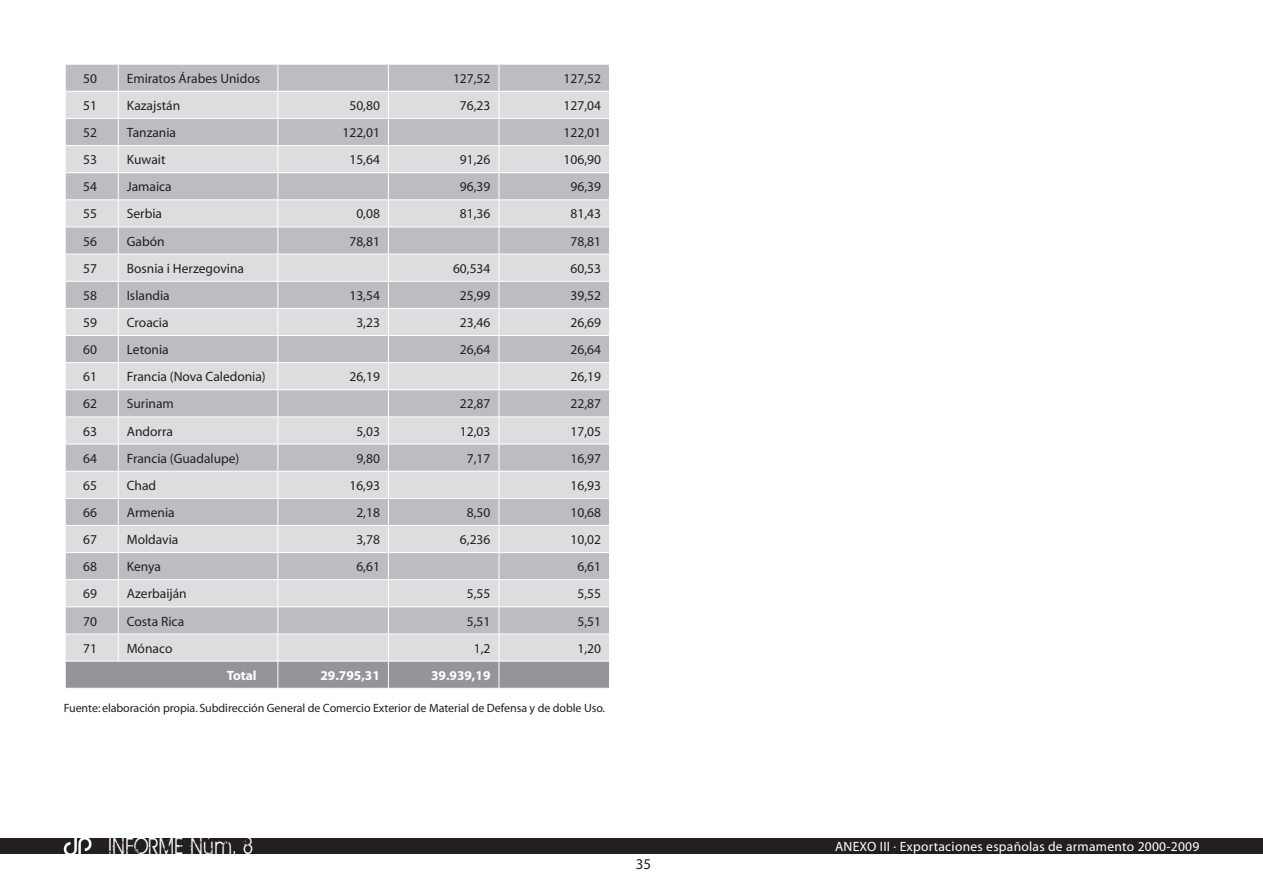
<style>
.page{position:relative;width:1263px;height:893px;background:#fff}
.page>*{position:absolute;margin:0;border:0;box-sizing:border-box;transform-origin:0 0}
.t1{font:25.2px "BIRTHOFAHERO";letter-spacing:.1em;color:#fff;scale:.83 1}
.t2{font:15px "Myriad";color:#231f20}
.t3{font:13.5px "Myriad";color:#231f20}
.t4{font:13.5px "Myriad";letter-spacing:.02em;color:#fff}
.t5{font:700 13.5px "Myriad";color:#fff}
.t6{font:12px "Myriad";letter-spacing:-.005em;color:#231f20}
</style>
<div class="page">
<div style="left:0;top:838px;width:1263px;height:16px;background:#231f20"></div>
<svg style="left:63px;top:838px;width:29px;height:16px"></svg>
<svg style="left:65px;top:65px;width:545px;height:623px;background:#cccdcf"></svg>
<p class="t3" style="left:83px;top:72px;width:15px">50</p>
<p class="t3" style="left:127px;top:72px;width:135px">Emiratos Árabes Unidos</p>
<p class="t3" style="left:453px;top:72px;width:39px">127,52</p>
<p class="t3" style="left:564px;top:72px;width:39px">127,52</p>
<p class="t3" style="left:83px;top:99px;width:15px">51</p>
<p class="t3" style="left:127px;top:99px;width:55px">Kazajstán</p>
<p class="t3" style="left:349px;top:99px;width:32px">50,80</p>
<p class="t3" style="left:460px;top:99px;width:32px">76,23</p>
<p class="t3" style="left:564px;top:99px;width:39px">127,04</p>
<p class="t3" style="left:83px;top:126px;width:15px">52</p>
<p class="t3" style="left:127px;top:126px;width:51px">Tanzania</p>
<p class="t3" style="left:342px;top:126px;width:39px">122,01</p>
<p class="t3" style="left:564px;top:126px;width:39px">122,01</p>
<p class="t3" style="left:83px;top:153px;width:15px">53</p>
<p class="t3" style="left:127px;top:153px;width:40px">Kuwait</p>
<p class="t3" style="left:349px;top:153px;width:32px">15,64</p>
<p class="t3" style="left:460px;top:153px;width:32px">91,26</p>
<p class="t3" style="left:564px;top:153px;width:39px">106,90</p>
<p class="t3" style="left:83px;top:180px;width:15px">54</p>
<p class="t3" style="left:127px;top:180px;width:46px">Jamaica</p>
<p class="t3" style="left:460px;top:180px;width:32px">96,39</p>
<p class="t3" style="left:570px;top:180px;width:32px">96,39</p>
<p class="t3" style="left:83px;top:207px;width:15px">55</p>
<p class="t3" style="left:127px;top:207px;width:37px">Serbia</p>
<p class="t3" style="left:356px;top:207px;width:25px">0,08</p>
<p class="t3" style="left:460px;top:207px;width:32px">81,36</p>
<p class="t3" style="left:570px;top:207px;width:32px">81,43</p>
<p class="t3" style="left:83px;top:234px;width:15px">56</p>
<p class="t3" style="left:127px;top:234px;width:39px">Gabón</p>
<p class="t3" style="left:349px;top:234px;width:32px">78,81</p>
<p class="t3" style="left:570px;top:234px;width:32px">78,81</p>
<p class="t3" style="left:83px;top:261px;width:15px">57</p>
<p class="t3" style="left:127px;top:261px;width:119px">Bosnia i Herzegovina</p>
<p class="t3" style="left:453px;top:261px;width:39px">60,534</p>
<p class="t3" style="left:570px;top:261px;width:32px">60,53</p>
<p class="t3" style="left:83px;top:289px;width:15px">58</p>
<p class="t3" style="left:127px;top:289px;width:44px">Islandia</p>
<p class="t3" style="left:349px;top:289px;width:32px">13,54</p>
<p class="t3" style="left:460px;top:289px;width:32px">25,99</p>
<p class="t3" style="left:570px;top:289px;width:32px">39,52</p>
<p class="t3" style="left:83px;top:316px;width:15px">59</p>
<p class="t3" style="left:127px;top:316px;width:43px">Croacia</p>
<p class="t3" style="left:356px;top:316px;width:25px">3,23</p>
<p class="t3" style="left:460px;top:316px;width:32px">23,46</p>
<p class="t3" style="left:570px;top:316px;width:32px">26,69</p>
<p class="t3" style="left:83px;top:343px;width:15px">60</p>
<p class="t3" style="left:127px;top:343px;width:43px">Letonia</p>
<p class="t3" style="left:460px;top:343px;width:32px">26,64</p>
<p class="t3" style="left:570px;top:343px;width:32px">26,64</p>
<p class="t3" style="left:83px;top:370px;width:15px">61</p>
<p class="t3" style="left:127px;top:370px;width:140px">Francia (Nova Caledonia)</p>
<p class="t3" style="left:349px;top:370px;width:32px">26,19</p>
<p class="t3" style="left:570px;top:370px;width:32px">26,19</p>
<p class="t3" style="left:83px;top:397px;width:15px">62</p>
<p class="t3" style="left:127px;top:397px;width:48px">Surinam</p>
<p class="t3" style="left:460px;top:397px;width:32px">22,87</p>
<p class="t3" style="left:570px;top:397px;width:32px">22,87</p>
<p class="t3" style="left:83px;top:424px;width:15px">63</p>
<p class="t3" style="left:127px;top:424px;width:48px">Andorra</p>
<p class="t3" style="left:356px;top:424px;width:25px">5,03</p>
<p class="t3" style="left:460px;top:424px;width:32px">12,03</p>
<p class="t3" style="left:570px;top:424px;width:32px">17,05</p>
<p class="t3" style="left:83px;top:451px;width:15px">64</p>
<p class="t3" style="left:127px;top:451px;width:114px">Francia (Guadalupe)</p>
<p class="t3" style="left:356px;top:451px;width:25px">9,80</p>
<p class="t3" style="left:467px;top:451px;width:25px">7,17</p>
<p class="t3" style="left:570px;top:451px;width:32px">16,97</p>
<p class="t3" style="left:83px;top:479px;width:15px">65</p>
<p class="t3" style="left:127px;top:479px;width:31px">Chad</p>
<p class="t3" style="left:349px;top:479px;width:32px">16,93</p>
<p class="t3" style="left:570px;top:479px;width:32px">16,93</p>
<p class="t3" style="left:83px;top:506px;width:15px">66</p>
<p class="t3" style="left:127px;top:506px;width:49px">Armenia</p>
<p class="t3" style="left:356px;top:506px;width:25px">2,18</p>
<p class="t3" style="left:467px;top:506px;width:25px">8,50</p>
<p class="t3" style="left:570px;top:506px;width:32px">10,68</p>
<p class="t3" style="left:83px;top:533px;width:15px">67</p>
<p class="t3" style="left:127px;top:533px;width:53px">Moldavia</p>
<p class="t3" style="left:356px;top:533px;width:25px">3,78</p>
<p class="t3" style="left:460px;top:533px;width:32px">6,236</p>
<p class="t3" style="left:570px;top:533px;width:32px">10,02</p>
<p class="t3" style="left:83px;top:560px;width:15px">68</p>
<p class="t3" style="left:127px;top:560px;width:36px">Kenya</p>
<p class="t3" style="left:356px;top:560px;width:25px">6,61</p>
<p class="t3" style="left:577px;top:560px;width:25px">6,61</p>
<p class="t3" style="left:83px;top:587px;width:15px">69</p>
<p class="t3" style="left:127px;top:587px;width:61px">Azerbaiján</p>
<p class="t3" style="left:467px;top:587px;width:25px">5,55</p>
<p class="t3" style="left:577px;top:587px;width:25px">5,55</p>
<p class="t3" style="left:83px;top:614px;width:15px">70</p>
<p class="t3" style="left:127px;top:614px;width:59px">Costa Rica</p>
<p class="t3" style="left:467px;top:614px;width:25px">5,51</p>
<p class="t3" style="left:577px;top:614px;width:25px">5,51</p>
<p class="t3" style="left:83px;top:641px;width:15px">71</p>
<p class="t3" style="left:127px;top:641px;width:47px">Mónaco</p>
<p class="t3" style="left:474px;top:641px;width:18px">1,2</p>
<p class="t3" style="left:577px;top:641px;width:25px">1,20</p>
<p class="t5" style="left:227px;top:668px;width:31px">Total</p>
<p class="t5" style="left:320px;top:668px;width:61px">29.795,31</p>
<p class="t5" style="left:431px;top:668px;width:61px">39.939,19</p>
<p class="t6" style="left:64px;top:702px;width:543px">Fuente: elaboración propia. Subdirección General de Comercio Exterior de Material de Defensa y de doble Uso.</p>
<h1 class="t1" style="left:109px;top:832px;width:175px">INFORME Núm. 8</h1>
<p class="t4" style="left:835px;top:840px;width:366px">ANEXO III · Exportaciones españolas de armamento 2000-2009</p>
<p class="t2" style="left:636px;top:856px;width:17px">35</p>
</div>
